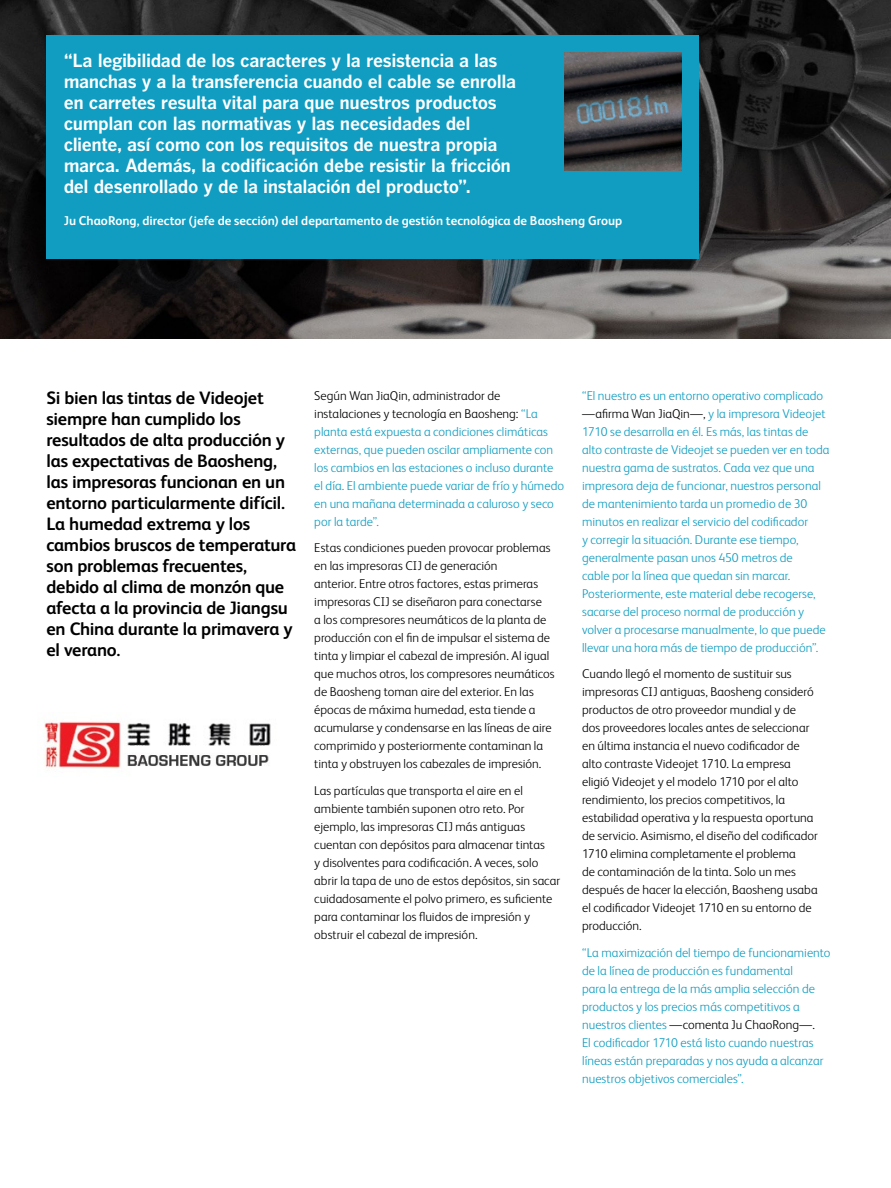
<style>
.page{position:relative;width:891px;height:1188px;background:#fff}
.page>*{position:absolute;margin:0;border:0;box-sizing:border-box;transform-origin:0 0}
.t1{font:700 18px/21px "Benton Gothic";letter-spacing:-.02em;color:#fff}
.t2{font:700 18px/21px "FS Albert Pro";letter-spacing:-.015em;color:#000}
.t3{font:300 12.75px/18px "FS Albert Pro";color:#000}
.t4{font:300 12.75px/18px "FS Albert Pro";color:#109dc1}
.t5{font:700 12.75px "FS Albert Pro";color:#fff}
.s1{color:#000}
</style>
<div class="page">
<img style="left:0;top:0;width:891px;height:338px">
<img style="left:44px;top:721px;width:227px;height:48px">
<div style="left:46px;top:36px;width:653px;height:223px;background:#109dc1"></div>
<img style="left:565px;top:53px;width:116px;height:118px">
<p class="t1" style="left:64px;top:50px;width:454px">“La legibilidad de los caracteres y la resistencia a las manchas y a la transferencia cuando el cable se enrolla en carretes resulta vital para que nuestros productos cumplan con las normativas y las necesidades del cliente, así como con los requisitos de nuestra propia marca. Además, la codificación debe resistir la fricción del desenrollado y de la instalación del producto”.</p>
<p class="t5" style="left:64px;top:211px;width:560px">Ju ChaoRong, director (jefe de sección) del departamento de gestión tecnológica de Baosheng Group</p>
<p class="t2" style="left:46px;top:386px;width:251px">Si bien las tintas de Videojet siempre han cumplido los resultados de alta producción y las expectativas de Baosheng, las impresoras funcionan en un entorno particularmente difícil.<br>La humedad extrema y los cambios bruscos de temperatura son problemas frecuentes, debido al clima de monzón que afecta a la provincia de Jiangsu en China durante la primavera y el verano.</p>
<p class="t4" style="left:314px;top:386px;width:251px"><span class="s1">Según Wan JiaQin, administrador de instalaciones y tecnología en Baosheng:</span> “La planta está expuesta a condiciones climáticas externas, que pueden oscilar ampliamente con los cambios en las estaciones o incluso durante el día. El ambiente puede variar de frío y húmedo en una mañana determinada a caluroso y seco por la tarde”.</p>
<p class="t3" style="left:314px;top:538px;width:242px">Estas condiciones pueden provocar problemas en las impresoras CIJ de generación<br>anterior. Entre otros factores, estas primeras impresoras CIJ se diseñaron para conectarse<br>a los compresores neumáticos de la planta de producción con el fin de impulsar el sistema de tinta y limpiar el cabezal de impresión. Al igual que muchos otros, los compresores neumáticos de Baosheng toman aire del exterior. En las épocas de máxima humedad, esta tiende a acumularse y condensarse en las líneas de aire comprimido y posteriormente contaminan la tinta y obstruyen los cabezales de impresión.</p>
<p class="t3" style="left:314px;top:781px;width:247px">Las partículas que transporta el aire en el ambiente también suponen otro reto. Por ejemplo, las impresoras CIJ más antiguas cuentan con depósitos para almacenar tintas<br>y disolventes para codificación. A veces, solo abrir la tapa de uno de estos depósitos, sin sacar cuidadosamente el polvo primero, es suficiente para contaminar los fluidos de impresión y obstruir el cabezal de impresión.</p>
<p class="t4" style="left:582px;top:386px;width:249px">“El nuestro es un entorno operativo complicado <span class="s1">—afirma Wan JiaQin—,</span> y la impresora Videojet 1710 se desarrolla en él. Es más, las tintas de alto contraste de Videojet se pueden ver en toda nuestra gama de sustratos. Cada vez que una impresora deja de funcionar, nuestros personal de mantenimiento tarda un promedio de 30 minutos en realizar el servicio del codificador<br>y corregir la situación. Durante ese tiempo, generalmente pasan unos 450 metros de<br>cable por la línea que quedan sin marcar.<br>Posteriormente, este material debe recogerse, sacarse del proceso normal de producción y volver a procesarse manualmente, lo que puede llevar una hora más de tiempo de producción”.</p>
<p class="t3" style="left:582px;top:664px;width:237px">Cuando llegó el momento de sustituir sus impresoras CIJ antiguas, Baosheng consideró productos de otro proveedor mundial y de<br>dos proveedores locales antes de seleccionar en última instancia el nuevo codificador de alto contraste Videojet 1710. La empresa eligió Videojet y el modelo 1710 por el alto rendimiento, los precios competitivos, la estabilidad operativa y la respuesta oportuna de servicio. Asimismo, el diseño del codificador 1710 elimina completamente el problema<br>de contaminación de la tinta. Solo un mes después de hacer la elección, Baosheng usaba el codificador Videojet 1710 en su entorno de producción.</p>
<p class="t4" style="left:582px;top:943px;width:250px">“La maximización del tiempo de funcionamiento de la línea de producción es fundamental<br>para la entrega de la más amplia selección de productos y los precios más competitivos a nuestros clientes <span class="s1">—comenta Ju ChaoRong—.<br></span>El codificador 1710 está listo cuando nuestras líneas están preparadas y nos ayuda a alcanzar nuestros objetivos comerciales”.</p>
</div>
